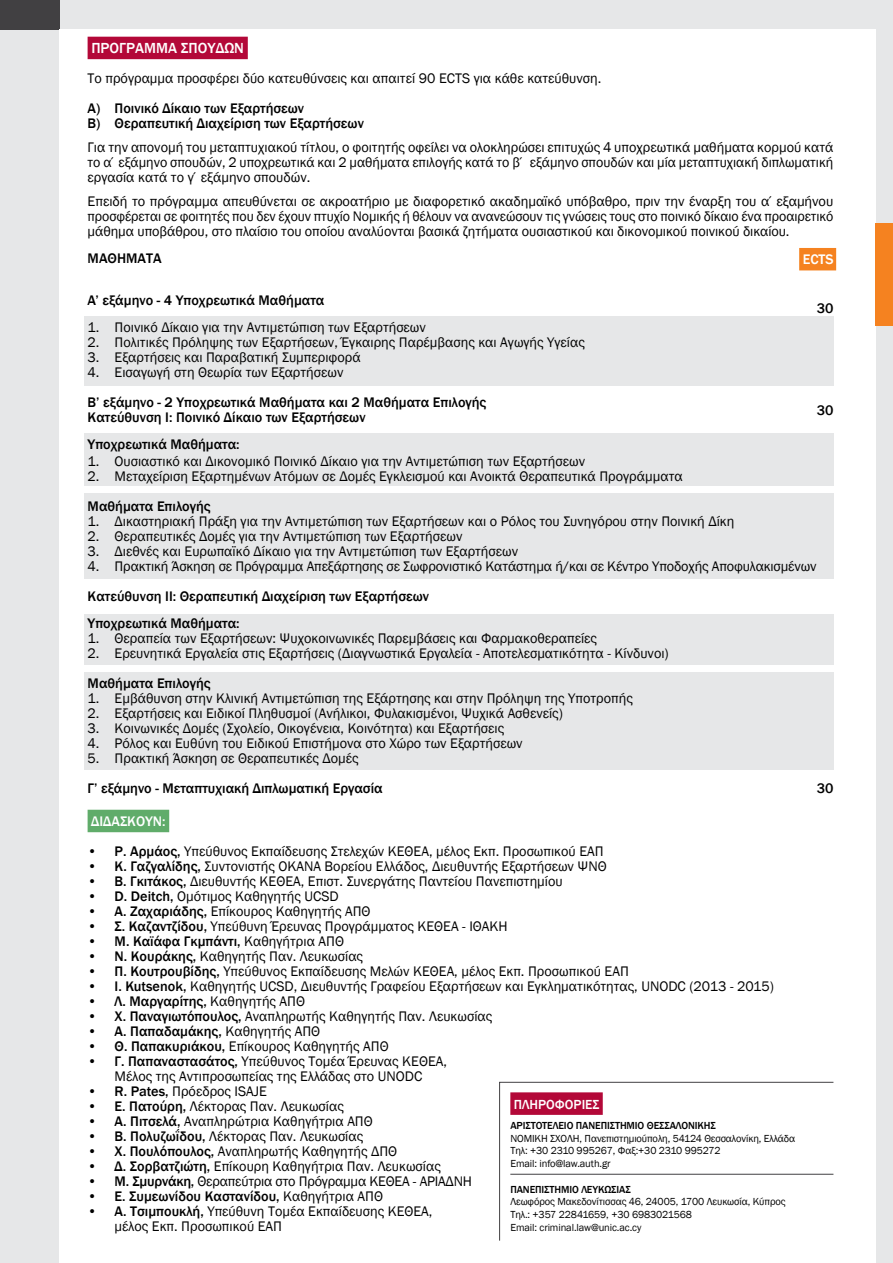
<style>
.page{position:relative;width:893px;height:1263px;background:#e6e7e8}
.page>*{position:absolute;margin:0;border:0;box-sizing:border-box;transform-origin:0 0}
.t1{font:500 15px "Franklin Gothic";color:#fff}
.t2{font:14.25px/15px "Franklin Gothic";color:#000;text-align:justify}
.t3{font:500 14.25px/15px "Franklin Gothic";color:#000}
.t4{font:500 14.25px "Franklin Gothic";color:#fff}
.t5{font:500 13.5px "Franklin Gothic";color:#fff}
.t6{font:10.5px/12.8px "Franklin Gothic";letter-spacing:-.01em;color:#000}
.t7{font:500 10.5px "Franklin Gothic";letter-spacing:-.01em;color:#000}
.s1{font-weight:500}
.s2{font-weight:400}
</style>
<div class="page">
<div style="left:0;top:0;width:60px;height:30px;background:#414042"></div>
<div style="left:60px;top:30px;width:816px;height:1233px;background:#fff"></div>
<div style="left:876px;top:223px;width:17px;height:102px;background:#f58220"></div>
<div style="left:799px;top:248px;width:37px;height:22px;background:#f58220"></div>
<div style="left:84px;top:433px;width:749px;height:53px;background:#e6e7e8"></div>
<div style="left:84px;top:614px;width:749px;height:50px;background:#e6e7e8"></div>
<div style="left:84px;top:316px;width:749px;height:70px;background:#e6e7e8"></div>
<div style="left:84px;top:493px;width:749px;height:85px;background:#e6e7e8"></div>
<div style="left:84px;top:672px;width:749px;height:98px;background:#e6e7e8"></div>
<div style="left:88px;top:37px;width:160px;height:22px;background:#b30838"></div>
<div style="left:88px;top:810px;width:81px;height:22px;background:#60ac6a"></div>
<svg style="left:499px;top:1081px;width:335px;height:160px"></svg>
<div style="left:510px;top:1092px;width:93px;height:23px;background:#b30838"></div>
<hr style="left:510px;top:1174px;width:323px;height:1px;background:#414042">
<p class="t1" style="left:91px;top:39px;width:154px">ΠΡΟΓΡΑΜΜΑ ΣΠΟΥΔΩΝ</p>
<p class="t2" style="left:88px;top:71px;width:515px">Το πρόγραμμα προσφέρει δύο κατευθύνσεις και απαιτεί 90 ECTS για κάθε κατεύθυνση.</p>
<p class="t3" style="left:88px;top:101px;width:278px">Α) Ποινικό Δίκαιο των Εξαρτήσεων<br>Β) Θεραπευτική Διαχείριση των Εξαρτήσεων</p>
<p class="t2" style="left:88px;top:140px;width:747px">Για την απονομή του μεταπτυχιακού τίτλου, ο φοιτητής οφείλει να ολοκληρώσει επιτυχώς 4 υποχρεωτικά μαθήματα κορμού κατά το α΄εξάμηνο σπουδών, 2 υποχρεωτικά και 2 μαθήματα επιλογής κατά το β΄ εξάμηνο σπουδών και μία μεταπτυχιακή διπλωματική εργασία κατά το γ΄εξάμηνο σπουδών.</p>
<p class="t2" style="left:88px;top:194px;width:747px">Επειδή το πρόγραμμα απευθύνεται σε ακροατήριο με διαφορετικό ακαδημαϊκό υπόβαθρο, πριν την έναρξη του α΄εξαμήνου προσφέρεται σε φοιτητές που δεν έχουν πτυχίο Νομικής ή θέλουν να ανανεώσουν τις γνώσεις τους στο ποινικό δίκαιο ένα προαιρετικό μάθημα υποβάθρου, στο πλαίσιο του οποίου αναλύονται βασικά ζητήματα ουσιαστικού και δικονομικού ποινικού δικαίου.</p>
<p class="t3" style="left:88px;top:251px;width:76px">ΜΑΘΗΜΑΤΑ</p>
<p class="t3" style="left:88px;top:293px;width:238px">A’ εξάμηνο - 4 Υποχρεωτικά Μαθήματα</p>
<p class="t2" style="left:88px;top:320px;width:340px">1. Ποινικό Δίκαιο για την Αντιμετώπιση των Εξαρτήσεων</p>
<p class="t2" style="left:88px;top:335px;width:499px">2. Πολιτικές Πρόληψης των Εξαρτήσεων, Έγκαιρης Παρέμβασης και Αγωγής Υγείας</p>
<p class="t2" style="left:88px;top:350px;width:275px">3. Εξαρτήσεις και Παραβατική Συμπεριφορά</p>
<p class="t2" style="left:88px;top:365px;width:257px">4. Εισαγωγή στη Θεωρία των Εξαρτήσεων</p>
<p class="t3" style="left:88px;top:395px;width:400px">Β’ εξάμηνο - 2 Υποχρεωτικά Μαθήματα και 2 Μαθήματα Επιλογής<br>Κατεύθυνση Ι: Ποινικό Δίκαιο των Εξαρτήσεων</p>
<p class="t3" style="left:88px;top:437px;width:154px">Υποχρεωτικά Mαθήματα:</p>
<p class="t2" style="left:88px;top:454px;width:499px">1. Ουσιαστικό και Δικονομικό Ποινικό Δίκαιο για την Αντιμετώπιση των Εξαρτήσεων</p>
<p class="t2" style="left:88px;top:469px;width:597px">2. Μεταχείριση Εξαρτημένων Ατόμων σε Δομές Εγκλεισμού και Ανοικτά Θεραπευτικά Προγράμματα</p>
<p class="t3" style="left:88px;top:499px;width:125px">Μαθήματα Επιλογής</p>
<p class="t2" style="left:88px;top:514px;width:648px">1. Δικαστηριακή Πράξη για την Αντιμετώπιση των Εξαρτήσεων και ο Ρόλος του Συνηγόρου στην Ποινική Δίκη</p>
<p class="t2" style="left:88px;top:529px;width:376px">2. Θεραπευτικές Δομές για την Αντιμετώπιση των Εξαρτήσεων</p>
<p class="t2" style="left:88px;top:544px;width:432px">3. Διεθνές και Ευρωπαϊκό Δίκαιο για την Αντιμετώπιση των Εξαρτήσεων</p>
<p class="t2" style="left:88px;top:559px;width:730px">4. Πρακτική Άσκηση σε Πρόγραμμα Απεξάρτησης σε Σωφρονιστικό Κατάστημα ή/και σε Κέντρο Υποδοχής Αποφυλακισμένων</p>
<p class="t3" style="left:88px;top:583px;width:343px;line-height:27px">Κατεύθυνση ΙΙ: Θεραπευτική Διαχείριση των Εξαρτήσεων<br>Υποχρεωτικά Mαθήματα:</p>
<p class="t2" style="left:88px;top:631px;width:511px">1. Θεραπεία των Εξαρτήσεων: Ψυχοκοινωνικές Παρεμβάσεις και Φαρμακοθεραπείες</p>
<p class="t2" style="left:88px;top:646px;width:583px">2. Ερευνητικά Εργαλεία στις Εξαρτήσεις (Διαγνωστικά Εργαλεία - Αποτελεσματικότητα - Κίνδυνοι)</p>
<p class="t3" style="left:88px;top:676px;width:125px">Μαθήματα Επιλογής</p>
<p class="t2" style="left:88px;top:691px;width:547px">1. Εμβάθυνση στην Κλινική Αντιμετώπιση της Εξάρτησης και στην Πρόληψη της Υποτροπής</p>
<p class="t2" style="left:88px;top:706px;width:477px">2. Εξαρτήσεις και Ειδικοί Πληθυσμοί (Ανήλικοι, Φυλακισμένοι, Ψυχικά Ασθενείς)</p>
<p class="t2" style="left:88px;top:721px;width:418px">3. Κοινωνικές Δομές (Σχολείο, Οικογένεια, Κοινότητα) και Εξαρτήσεις</p>
<p class="t2" style="left:88px;top:736px;width:437px">4. Ρόλος και Ευθύνη του Ειδικού Επιστήμονα στο Χώρο των Εξαρτήσεων</p>
<p class="t2" style="left:88px;top:751px;width:273px">5. Πρακτική Άσκηση σε Θεραπευτικές Δομές</p>
<p class="t3" style="left:88px;top:781px;width:297px">Γ’ εξάμηνο - Μεταπτυχιακή Διπλωματική Εργασία</p>
<p class="t3" style="left:817px;top:781px;width:18px">30</p>
<p class="t4" style="left:91px;top:813px;width:76px">ΔΙΔΑΣΚΟΥΝ:</p>
<p class="t2" style="left:88px;top:844px;width:518px"><span class="s1">• Ρ. Αρμάος,</span> Υπεύθυνος Εκπαίδευσης Στελεχών ΚΕΘΕΑ, μέλος Εκπ. Προσωπικού ΕΑΠ</p>
<p class="t2" style="left:88px;top:859px;width:521px"><span class="s1">• Κ. Γαζγαλίδης,</span> Συντονιστής ΟΚΑΝΑ Βορείου Ελλάδος, Διευθυντής Εξαρτήσεων ΨΝΘ</p>
<p class="t2" style="left:88px;top:874px;width:477px"><span class="s1">• Β. Γκιτάκος,</span> Διευθυντής ΚΕΘΕΑ, Επιστ. Συνεργάτης Παντείου Πανεπιστημίου</p>
<p class="t2" style="left:88px;top:889px;width:253px"><span class="s1">• D. Deitch,</span> Ομότιμος Καθηγητής UCSD</p>
<p class="t2" style="left:88px;top:904px;width:284px"><span class="s1">• Α. Ζαχαριάδης,</span> Επίκουρος Καθηγητής ΑΠΘ</p>
<p class="t2" style="left:88px;top:919px;width:421px"><span class="s1">• Σ. Καζαντζίδου,</span> Υπεύθυνη Έρευνας Προγράμματος ΚΕΘΕΑ - ΙΘΑΚΗ</p>
<p class="t3" style="left:88px;top:934px;width:258px">• Μ. Καϊάφα Γκμπάντι, <span class="s2">Καθηγήτρια ΑΠΘ</span></p>
<p class="t2" style="left:88px;top:949px;width:277px"><span class="s1">• Ν. Κουράκης,</span> Καθηγητής Παν. Λευκωσίας</p>
<p class="t2" style="left:88px;top:964px;width:543px"><span class="s1">• Π. Κουτρουβίδης,</span> Υπεύθυνος Εκπαίδευσης Μελών ΚΕΘΕΑ, μέλος Εκπ. Προσωπικού ΕΑΠ</p>
<p class="t2" style="left:88px;top:979px;width:688px"><span class="s1">• I. Kutsenok,</span> Καθηγητής UCSD, Διευθυντής Γραφείου Εξαρτήσεων και Εγκληματικότητας, UNODC (2013 - 2015)</p>
<p class="t3" style="left:88px;top:994px;width:219px">• Λ. Μαργαρίτης, <span class="s2">Καθηγητής ΑΠΘ</span></p>
<p class="t2" style="left:88px;top:1009px;width:406px"><span class="s1">• Χ. Παναγιωτόπουλος,</span> Αναπληρωτής Καθηγητής Παν. Λευκωσίας</p>
<p class="t3" style="left:88px;top:1024px;width:234px">• Α. Παπαδαμάκης, <span class="s2">Καθηγητής ΑΠΘ</span></p>
<p class="t2" style="left:88px;top:1039px;width:303px"><span class="s1">• Θ. Παπακυριάκου,</span> Επίκουρος Καθηγητής ΑΠΘ</p>
<p class="t2" style="left:88px;top:1054px;width:361px;text-align:center"><span class="s1">• Γ. Παπαναστασάτος,</span> Υπεύθυνος Τομέα Έρευνας ΚΕΘΕΑ,<br>Μέλος της Αντιπροσωπείας της Ελλάδας στο UNODC</p>
<p class="t2" style="left:88px;top:1084px;width:181px"><span class="s1">• R. Pates,</span> Πρόεδρος ISAJE</p>
<p class="t2" style="left:88px;top:1099px;width:258px"><span class="s1">• Ε. Πατούρη,</span> Λέκτορας Παν. Λευκωσίας</p>
<p class="t2" style="left:88px;top:1114px;width:287px"><span class="s1">• Α. Πιτσελά,</span> Αναπληρώτρια Καθηγήτρια ΑΠΘ</p>
<p class="t2" style="left:88px;top:1129px;width:277px"><span class="s1">• Β. Πολυζωΐδου,</span> Λέκτορας Παν. Λευκωσίας</p>
<p class="t2" style="left:88px;top:1144px;width:311px"><span class="s1">• Χ. Πουλόπουλος,</span> Αναπληρωτής Καθηγητής ΔΠΘ</p>
<p class="t2" style="left:88px;top:1159px;width:355px"><span class="s1">• Δ. Σορβατζιώτη,</span> Επίκουρη Καθηγήτρια Παν. Λευκωσίας</p>
<p class="t2" style="left:88px;top:1174px;width:386px"><span class="s1">• Μ. Σμυρνάκη,</span> Θεραπεύτρια στο Πρόγραμμα ΚΕΘΕΑ - ΑΡΙΑΔΝΗ</p>
<p class="t3" style="left:88px;top:1189px;width:297px">• Ε. Συμεωνίδου Καστανίδου, <span class="s2">Καθηγήτρια ΑΠΘ</span></p>
<p class="t2" style="left:115px;top:1204px;width:319px;text-indent:-27px"><span class="s1">• Α. Τσιμπουκλή,</span> Υπεύθυνη Τομέα Εκπαίδευσης ΚΕΘΕΑ, μέλος Εκπ. Προσωπικού ΕΑΠ</p>
<p class="t4" style="left:803px;top:251px;width:33px">ECTS</p>
<p class="t3" style="left:817px;top:301px;width:18px">30</p>
<p class="t3" style="left:817px;top:403px;width:18px">30</p>
<p class="t5" style="left:514px;top:1096px;width:87px">ΠΛΗΡΟΦΟΡΙΕΣ</p>
<p class="t7" style="left:510px;top:1119px;width:207px">ΑΡΙΣΤΟΤΕΛΕΙΟ ΠΑΝΕΠΙΣΤΗΜΙΟ ΘΕΣΣΑΛΟΝΙΚΗΣ</p>
<p class="t6" style="left:510px;top:1132px;width:287px">ΝΟΜΙΚΗ ΣΧΟΛΗ, Πανεπιστημιούπολη, 54124 Θεσσαλονίκη, Ελλάδα<br>Τηλ: +30 2310 995267, Φαξ:+30 2310 995272<br>Email: info@law.auth.gr</p>
<p class="t7" style="left:510px;top:1183px;width:122px">ΠΑΝΕΠΙΣΤΗΜΙΟ ΛΕΥΚΩΣΙΑΣ</p>
<p class="t6" style="left:510px;top:1196px;width:277px">Λεωφόρος Μακεδονίτισσας 46, 24005, 1700 Λευκωσία, Κύπρος<br>Τηλ.: +357 22841659, +30 6983021568<br>Email: criminal.law@unic.ac.cy</p>
</div>
